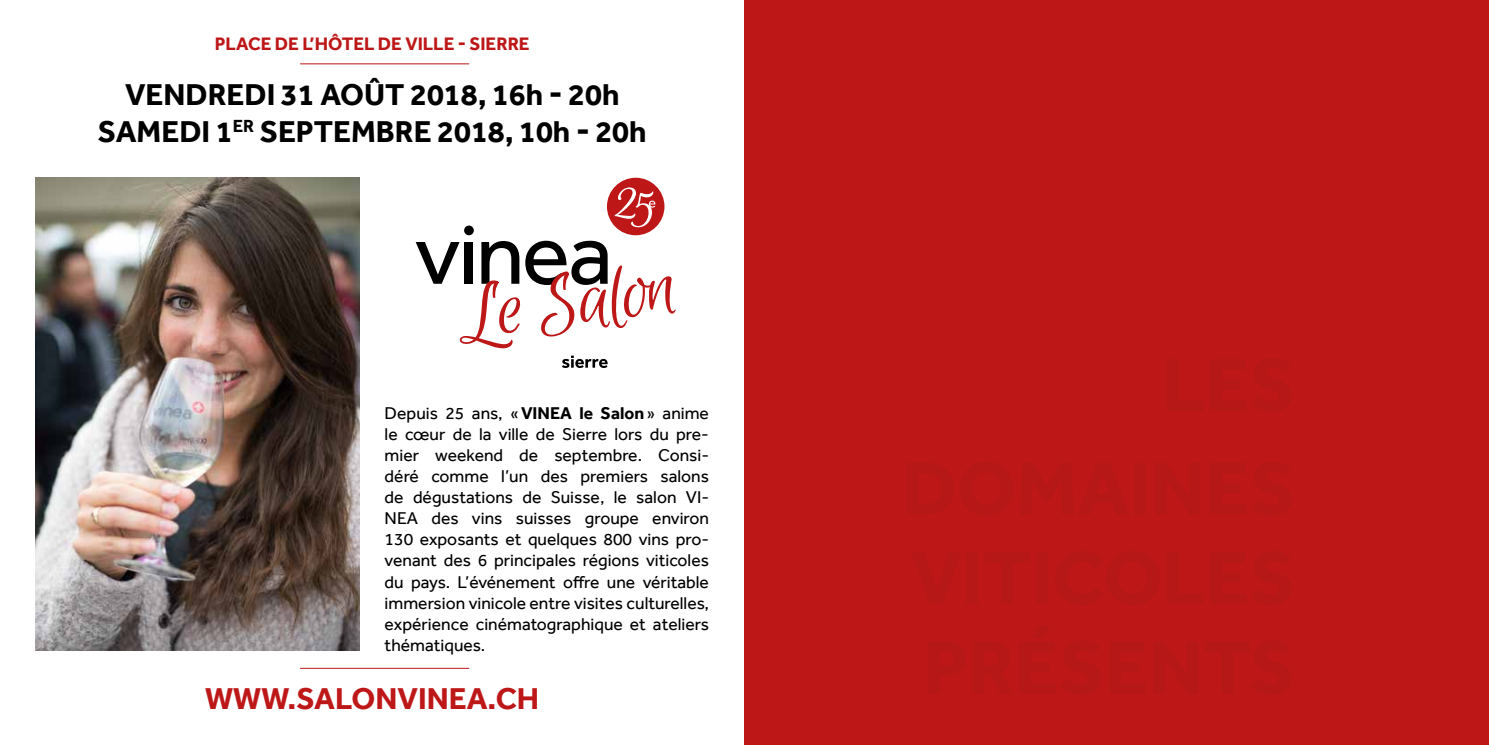
<style>
.page{position:relative;width:1489px;height:745px;background:#fff}
.page>*{position:absolute;margin:0;border:0;box-sizing:border-box;transform-origin:0 0}
.t1{font:700 31px/37.1px "Effra Corp";color:#000;text-align:center}
.t2{font:700 31px "Effra Corp";color:#bd1718}
.t3{font:700 18.62px "Effra Corp";color:#bd1718}
.t4{font:17.5px/21px "Effra Corp";color:#000;text-align:justify}
.s1{font-weight:700}
</style>
<div class="page">
<img style="left:35px;top:178px;width:325px;height:472px">
<div style="left:607px;top:178px;width:57px;height:57px;background:#bd1718;border-radius:50%"></div>
<svg style="left:562px;top:355px;width:45px;height:13px"></svg>
<svg style="left:415px;top:240px;width:260px;height:109px"></svg>
<svg style="left:614px;top:187px;width:43px;height:40px"></svg>
<div style="left:464px;top:225px;width:10px;height:10px;background:#000;border-radius:50%"></div>
<hr style="left:300px;top:63px;width:169px;height:1px;background:#bd1718">
<hr style="left:300px;top:667px;width:169px;height:1px;background:#bd1718">
<div style="left:744px;top:0;width:744px;height:744px;background:#bd1718"></div>
<p class="t3" style="left:215px;top:33px;width:316px">PLACE DE L’HÔTEL DE VILLE - SIERRE</p>
<h1 class="t1" style="left:98px;top:75px;width:550px">VENDREDI 31 AOÛT 2018, 16h - 20h<br>SAMEDI 1<sup>ER</sup> SEPTEMBRE 2018, 10h - 20h</h1>
<p class="t4" style="left:384px;top:402px;width:326px">Depuis 25 ans, «<span class="s1">VINEA le Salon</span>» anime le cœur de la ville de Sierre lors du pre&shy;mier weekend de septembre. Consi&shy;déré comme l’un des premiers salons de dégustations de Suisse, le salon VI-NEA des vins suisses groupe environ 130 exposants et quelques 800 vins pro&shy;venant des 6 principales régions viticoles du pays. L’événement offre une véritable immersion vinicole entre visites culturelles, expérience cinématographique et ateliers thématiques.</p>
<h1 class="t2" style="left:205px;top:679px;width:335px">WWW.SALONVINEA.CH</h1>
</div>
